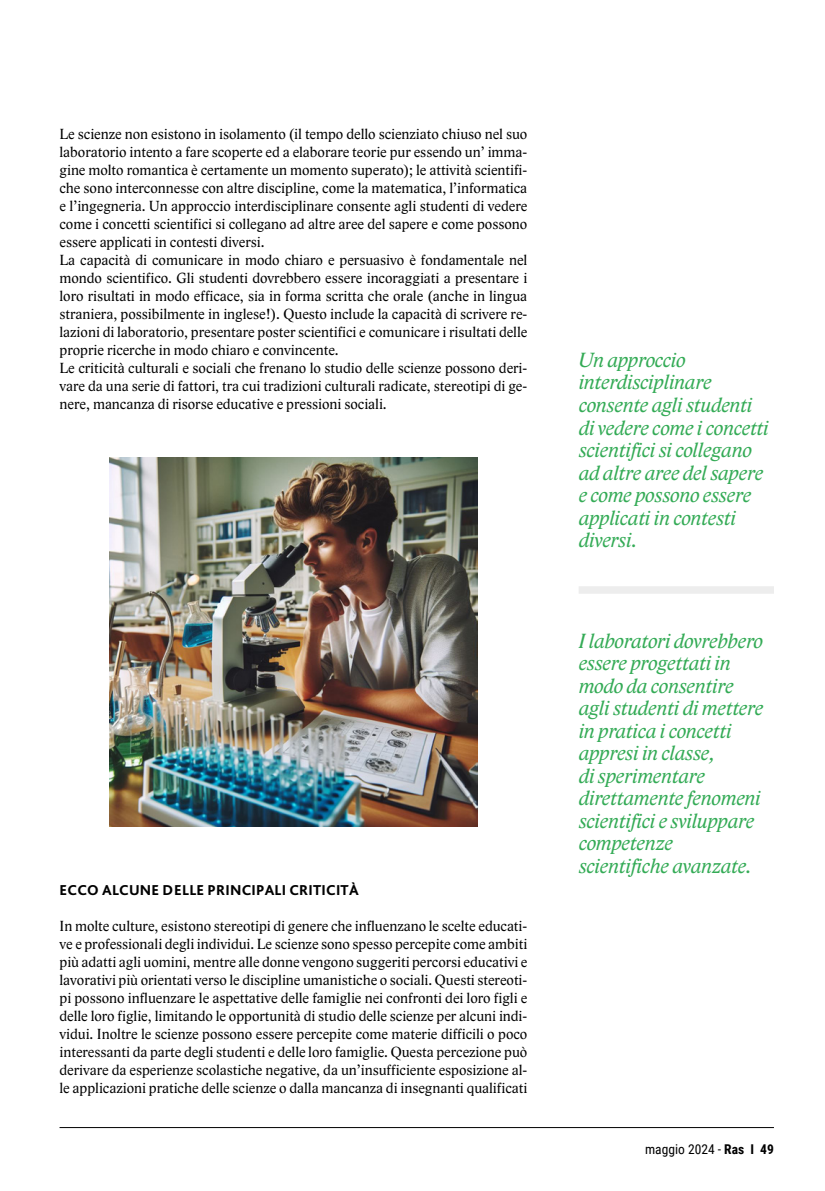
<style>
.page{position:relative;width:825px;height:1191px;background:#fff}
.page>*{position:absolute;margin:0;border:0;box-sizing:border-box;transform-origin:0 0}
.Occhiello_testo{font:italic 21px/22.5px "Lido STF";letter-spacing:-.01em;color:#34ab56}
.Colonne_testo{font:15px/18px "Lido STF";color:#000;text-align:justify}
.Colonne_titoli{font:800 15px "Bliss Pro";letter-spacing:.015em;color:#000}
.t1{font:13.5px "Roboto Condensed";color:#000}
.s1{font-weight:700}
</style>
<div class="page">
<hr style="left:60px;top:1127px;width:714px;height:1px;background:#000">
<div style="left:579px;top:586px;width:195px;height:8px;background:#ededed"></div>
<img style="left:109px;top:458px;width:369px;height:368px">
<p class="Colonne_testo" style="left:60px;top:125px;width:469px">Le scienze non esistono in isolamento (il tempo dello scienziato chiuso nel suo laboratorio intento a fare scoperte ed a elaborare teorie pur essendo un’ imma&shy;gine molto romantica è certamente un momento superato); le attività scientifi&shy;che sono interconnesse con altre discipline, come la matematica, l’informatica e l’ingegneria. Un approccio interdisciplinare consente agli studenti di vedere come i concetti scientifici si collegano ad altre aree del sapere e come possono essere applicati in contesti diversi.</p>
<p class="Colonne_testo" style="left:60px;top:251px;width:469px">La capacità di comunicare in modo chiaro e persuasivo è fondamentale nel mondo scientifico. Gli studenti dovrebbero essere incoraggiati a presentare i loro risultati in modo efficace, sia in forma scritta che orale (anche in lingua straniera, possibilmente in inglese!). Questo include la capacità di scrivere re&shy;lazioni di laboratorio, presentare poster scientifici e comunicare i risultati delle proprie ricerche in modo chiaro e convincente.</p>
<p class="Colonne_testo" style="left:60px;top:359px;width:469px">Le criticità culturali e sociali che frenano lo studio delle scienze possono deri&shy;vare da una serie di fattori, tra cui tradizioni culturali radicate, stereotipi di ge&shy;nere, mancanza di risorse educative e pressioni sociali.</p>
<p class="Colonne_titoli" style="left:60px;top:881px;width:301px">ECCO ALCUNE DELLE PRINCIPALI CRITICITÀ</p>
<p class="Colonne_testo" style="left:60px;top:917px;width:469px">In molte culture, esistono stereotipi di genere che influenzano le scelte educati&shy;ve e professionali degli individui. Le scienze sono spesso percepite come ambiti più adatti agli uomini, mentre alle donne vengono suggeriti percorsi educativi e lavorativi più orientati verso le discipline umanistiche o sociali. Questi stereoti&shy;pi possono influenzare le aspettative delle famiglie nei confronti dei loro figli e delle loro figlie, limitando le opportunità di studio delle scienze per alcuni indi&shy;vidui. Inoltre le scienze possono essere percepite come materie difficili o poco interessanti da parte degli studenti e delle loro famiglie. Questa percezione può derivare da esperienze scolastiche negative, da un’insufficiente esposizione al&shy;le applicazioni pratiche delle scienze o dalla mancanza di insegnanti qualificati</p>
<p class="Occhiello_testo" style="left:579px;top:349px;width:192px">Un approccio interdisciplinare consente agli studenti di vedere come i concetti scientifici si collegano ad altre aree del sapere e come possono essere applicati in contesti diversi.</p>
<p class="Occhiello_testo" style="left:579px;top:629px;width:186px">I laboratori dovrebbero essere progettati in modo da consentire agli studenti di mettere in pratica i concetti appresi in classe,<br>di sperimentare direttamente fenomeni scientifici e sviluppare competenze</p>
<p class="Occhiello_testo" style="left:579px;top:854px;width:174px">scientifiche avanzate.</p>
<p class="t1" style="left:645px;top:1140px;width:130px">maggio 2024 - <span class="s1">Ras I 49</span></p>
</div>
